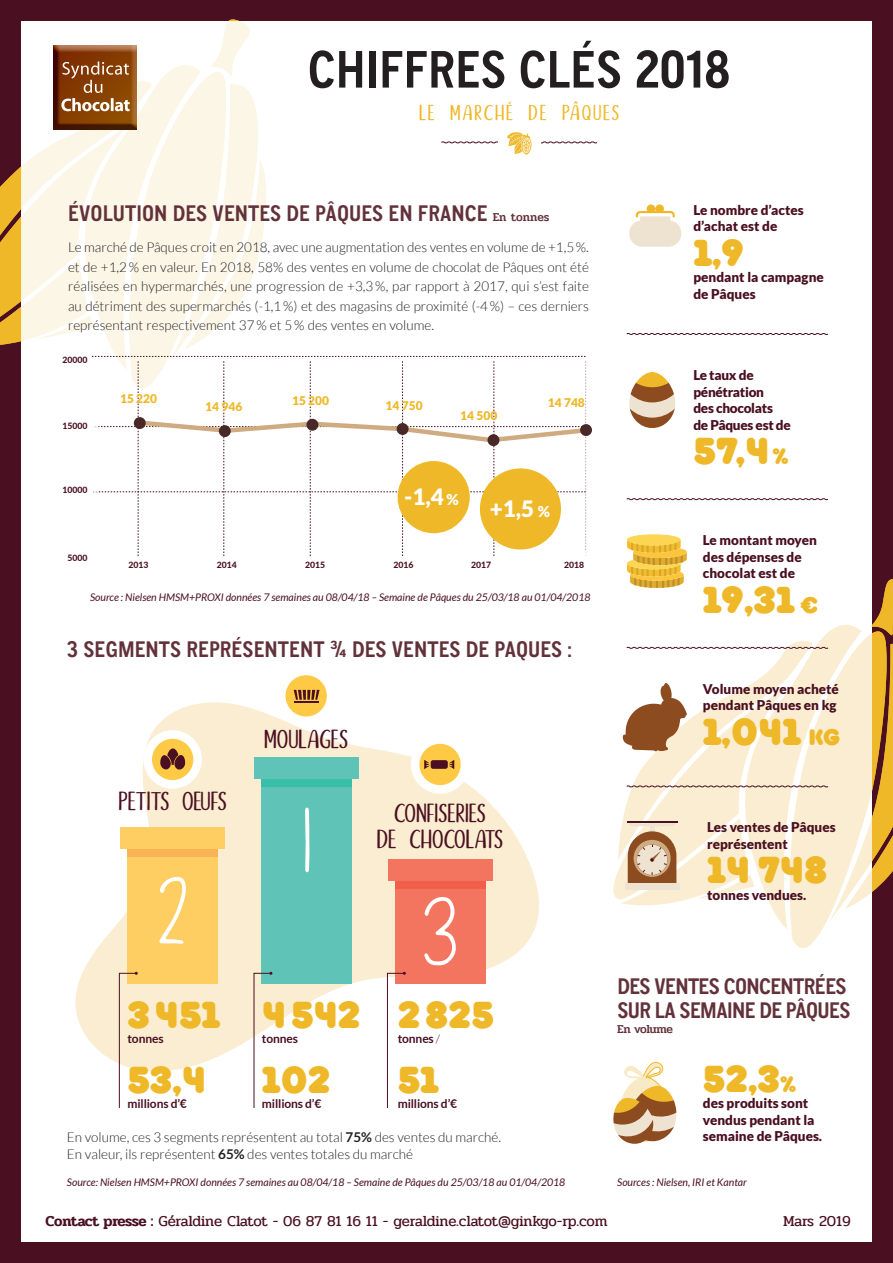
<style>
.page{position:relative;width:893px;height:1263px;background:#4a0f20}
.page>*{position:absolute;margin:0;border:0;box-sizing:border-box;transform-origin:0 0}
.t1{font:700 52.5px "CA Normal";letter-spacing:.005em;color:#231f20}
.t2{font:37.5px "TT Milks Casual Pie Base";color:#eeb828}
.t3{font:25.5px/25.5px "Summer Lemonade Sans Two";color:#4a0f20;text-align:center}
.t4{font:700 22.5px "CA Normal";letter-spacing:.005em;color:#62313a}
.t5{font:700 22.5px/24px "CA Normal";letter-spacing:-.025em;color:#62313a}
.t6{font:900 22.5px "Lato";color:#fff}
.t7{font:21px "Summer Lemonade Sans Two";letter-spacing:.09em;color:#eeb828}
.t8{font:15px "Pridi";letter-spacing:-.01em;color:#4a0f20}
.t9{font:300 13.5px/19.5px "Lato";color:#231f20;text-align:justify}
.t10{font:900 13.5px/16.5px "Lato";color:#4a0f20}
.t11{font:900 13.5px/16.5px "Lato";letter-spacing:-.02em;color:#4a0f20}
.t12{font:700 12px "Lato";letter-spacing:-.01em;color:#4a0f20}
.t13{font:900 12px "Lato";color:#eeb828}
.t14{font:500 12px "Pridi";letter-spacing:-.03em;color:#62313a}
.t15{font:italic 10.5px "Lato";color:#4a0f20}
.t16{font:800 8.7px "Lato";color:#4a0f20}
.s1{font-family:"Pridi";font-weight:500;font-size:12px}
.s2{font-size:15px}
.s3{font-size:22.5px}
.s4{font-weight:300}
.s5{font-weight:700}
.s6{font-weight:600}
</style>
<div class="page">
<div style="left:21px;top:21px;width:851px;height:1221px;background:#fff"></div>
<svg style="left:228px;top:19px;width:11px;height:2px"></svg>
<svg style="left:0;top:166px;width:21px;height:179px;background:#d8a126"></svg>
<svg style="left:21px;top:21px;width:258px;height:336px;fill:#fcf6e7"></svg>
<img style="left:54px;top:46px;width:82px;height:83px">
<img style="left:62px;top:62px;width:67px;height:31px">
<svg style="left:791px;top:929px;width:31px;height:19px"></svg>
<svg style="left:629px;top:204px;width:52px;height:43px"></svg>
<svg style="left:629px;top:372px;width:46px;height:56px"></svg>
<svg style="left:626px;top:333px;width:202px;height:2px"></svg>
<svg style="left:626px;top:498px;width:202px;height:2px"></svg>
<div style="left:627px;top:534px;width:54px;height:12px;background:#fcd653;border-radius:50%"></div>
<svg style="left:621px;top:539px;width:272px;height:390px"></svg>
<svg style="left:92px;top:356px;width:499px;height:200px"></svg>
<div style="left:487px;top:434px;width:12px;height:12px;background:#4a2827;border-radius:50%"></div>
<div style="left:580px;top:424px;width:12px;height:12px;background:#4a2827;border-radius:50%"></div>
<svg style="left:441px;top:132px;width:157px;height:23px"></svg>
<svg style="left:613px;top:1061px;width:63px;height:83px"></svg>
<svg style="left:75px;top:702px;width:464px;height:369px;fill:#faedd1"></svg>
<div style="left:395px;top:880px;width:91px;height:104px;background:#f3755f"></div>
<div style="left:395px;top:880px;width:91px;height:8px;background:#f15e4a"></div>
<div style="left:388px;top:858px;width:104px;height:22px;background:#f3755f"></div>
<svg style="left:424px;top:897px;width:32px;height:69px"></svg>
<div style="left:411px;top:735px;width:58px;height:59px;background:#fff;border-radius:50%"></div>
<div style="left:419px;top:744px;width:42px;height:41px;background:#fec945;border-radius:50%"></div>
<div style="left:431px;top:760px;width:17px;height:9px;background:#4a0f20;border-radius:2px"></div>
<svg style="left:424px;top:760px;width:5px;height:9px"></svg>
<svg style="left:449px;top:760px;width:5px;height:9px"></svg>
<div style="left:127px;top:840px;width:91px;height:144px;background:#fece63"></div>
<div style="left:127px;top:848px;width:91px;height:8px;background:#f9b354"></div>
<div style="left:121px;top:827px;width:104px;height:21px;background:#fece63"></div>
<svg style="left:159px;top:877px;width:27px;height:67px"></svg>
<div style="left:261px;top:773px;width:91px;height:211px;background:#5fc4b7"></div>
<div style="left:261px;top:778px;width:91px;height:9px;background:#39bea7"></div>
<div style="left:254px;top:757px;width:104px;height:22px;background:#5fc4b7"></div>
<svg style="left:305px;top:807px;width:5px;height:65px"></svg>
<div style="left:143px;top:730px;width:59px;height:59px;background:#fff;border-radius:50%"></div>
<div style="left:152px;top:739px;width:41px;height:41px;background:#fec945;border-radius:50%"></div>
<svg style="left:160px;top:748px;width:26px;height:22px"></svg>
<svg style="left:119px;top:972px;width:19px;height:136px"></svg>
<svg style="left:253px;top:972px;width:19px;height:136px"></svg>
<svg style="left:387px;top:972px;width:19px;height:136px"></svg>
<div style="left:277px;top:666px;width:58px;height:59px;background:#fff;border-radius:50%"></div>
<div style="left:285px;top:675px;width:42px;height:41px;background:#fec945;border-radius:50%"></div>
<hr style="left:294px;top:701px;width:25px;height:2px;background:#4a0f20">
<svg style="left:294px;top:690px;width:25px;height:10px"></svg>
<h1 class="t1" style="left:308px;top:33px;width:425px">CHIFFRES CLÉS 2018</h1>
<h3 class="t7" style="left:419px;top:101px;width:202px">LE MARCHÉ DE PÂQUES</h3>
<h3 class="t4" style="left:68px;top:198px;width:483px">ÉVOLUTION DES VENTES DE PÂQUES EN FRANCE <span class="s1">En tonnes</span></h3>
<p class="t10" style="left:693px;top:201px;width:112px">Le nombre d’actes d’achat est de</p>
<h2 class="t2" style="left:693px;top:229px;width:52px">1,9</h2>
<p class="t10" style="left:693px;top:269px;width:132px">pendant la campagne de Pâques</p>
<p class="t9" style="left:68px;top:238px;width:522px">Le marché de Pâques croit en 2018, avec une augmentation des ventes en volume de +1,5 %. et de +1,2 % en valeur. En 2018, 58% des ventes en volume de chocolat de Pâques ont été réalisées en hypermarchés, une progression de +3,3 %, par rapport à 2017, qui s’est faite au détriment des supermarchés (-1,1 %) et des magasins de proximité (-4 %) – ces derniers représentant respectivement 37 % et 5 % des ventes en volume.</p>
<p class="t16" style="left:62px;top:353px;width:27px">20000</p>
<p class="t16" style="left:62px;top:419px;width:27px">15000</p>
<p class="t16" style="left:62px;top:483px;width:27px">10000</p>
<p class="t16" style="left:68px;top:551px;width:22px">5000</p>
<p class="t13" style="left:120px;top:392px;width:39px">15 220</p>
<p class="t13" style="left:205px;top:399px;width:39px">14 946</p>
<p class="t13" style="left:292px;top:393px;width:39px">15 200</p>
<p class="t13" style="left:386px;top:398px;width:39px">14 750</p>
<p class="t13" style="left:460px;top:408px;width:39px">14 500</p>
<p class="t13" style="left:548px;top:396px;width:39px">14 748</p>
<h3 class="t6" style="left:404px;top:483px;width:56px">-1,4 <span class="s2">%</span></h3>
<h3 class="t6" style="left:490px;top:496px;width:62px">+1,5 <span class="s2">%</span></h3>
<p class="t16" style="left:128px;top:558px;width:22px">2013</p>
<p class="t16" style="left:217px;top:558px;width:22px">2014</p>
<p class="t16" style="left:305px;top:558px;width:22px">2015</p>
<p class="t16" style="left:393px;top:558px;width:22px">2016</p>
<p class="t16" style="left:471px;top:558px;width:22px">2017</p>
<p class="t16" style="left:564px;top:558px;width:22px">2018</p>
<p class="t15" style="left:90px;top:591px;width:502px">Source : Nielsen HMSM+PROXI données 7 semaines au 08/04/18 – Semaine de Pâques du 25/03/18 au 01/04/2018</p>
<h3 class="t4" style="left:67px;top:634px;width:506px">3 SEGMENTS REPRÉSENTENT ¾ DES VENTES DE PAQUES :</h3>
<h3 class="t3" style="left:119px;top:789px;width:110px">PETITS OEUFS</h3>
<h3 class="t3" style="left:264px;top:727px;width:85px">MOULAGES</h3>
<h3 class="t3" style="left:377px;top:802px;width:128px">CONFISERIES<br>DE CHOCOLATS</h3>
<p class="t11" style="left:693px;top:366px;width:99px">Le taux de pénétration<br>des chocolats de Pâques est de</p>
<h2 class="t2" style="left:693px;top:427px;width:97px">57,4<span class="s3">%</span></h2>
<p class="t10" style="left:703px;top:532px;width:116px">Le montant moyen des dépenses de chocolat est de</p>
<h2 class="t2" style="left:703px;top:575px;width:117px">19,31 <span class="s3">€</span></h2>
<p class="t10" style="left:703px;top:680px;width:138px">Volume moyen acheté pendant Pâques en kg</p>
<h2 class="t2" style="left:703px;top:708px;width:139px">1,041 <span class="s3">kg</span></h2>
<p class="t10" style="left:707px;top:819px;width:130px">Les ventes de Pâques représentent</p>
<h2 class="t2" style="left:707px;top:846px;width:122px">14 748</h2>
<p class="t10" style="left:707px;top:886px;width:101px">tonnes vendues.</p>
<h2 class="t2" style="left:127px;top:991px;width:94px">3 451</h2>
<p class="t12" style="left:127px;top:1032px;width:38px">tonnes</p>
<h2 class="t2" style="left:127px;top:1056px;width:80px">53,4</h2>
<p class="t12" style="left:127px;top:1097px;width:61px">millions d’€</p>
<h2 class="t2" style="left:262px;top:991px;width:100px">4 542</h2>
<p class="t12" style="left:262px;top:1032px;width:38px">tonnes</p>
<h2 class="t2" style="left:262px;top:1056px;width:70px">102</h2>
<p class="t12" style="left:262px;top:1097px;width:61px">millions d’€</p>
<h2 class="t2" style="left:398px;top:991px;width:98px">2 825</h2>
<p class="t12" style="left:398px;top:1032px;width:44px">tonnes <span class="s4">/</span></p>
<h2 class="t2" style="left:398px;top:1056px;width:43px">51</h2>
<p class="t12" style="left:398px;top:1097px;width:61px">millions d’€</p>
<p class="t9" style="left:67px;top:1129px;width:436px;line-height:16.5px">En volume, ces 3 segments représentent au total <span class="s5">75%</span> des ventes du marché.<br>En valeur, ils représentent <span class="s5">65%</span> des ventes totales du marché</p>
<p class="t15" style="left:67px;top:1176px;width:500px">Source: Nielsen HMSM+PROXI données 7 semaines au 08/04/18 – Semaine de Pâques du 25/03/18 au 01/04/2018</p>
<h3 class="t5" style="left:617px;top:974px;width:235px">DES VENTES CONCENTRÉES<br>SUR LA SEMAINE DE PÂQUES</h3>
<p class="t14" style="left:617px;top:1020px;width:57px">En volume</p>
<h2 class="t2" style="left:703px;top:1055px;width:95px">52,3<span class="s3">%</span></h2>
<p class="t10" style="left:703px;top:1095px;width:121px">des produits sont vendus pendant la semaine de Pâques.</p>
<p class="t15" style="left:617px;top:1176px;width:131px">Sources : Nielsen, IRI et Kantar</p>
<p class="t8" style="left:46px;top:1210px;width:564px"><span class="s6">Contact presse :</span> Géraldine Clatot - 06 87 81 16 11 - geraldine.clatot@ginkgo-rp.com</p>
<p class="t8" style="left:783px;top:1210px;width:69px">Mars 2019</p>
</div>
